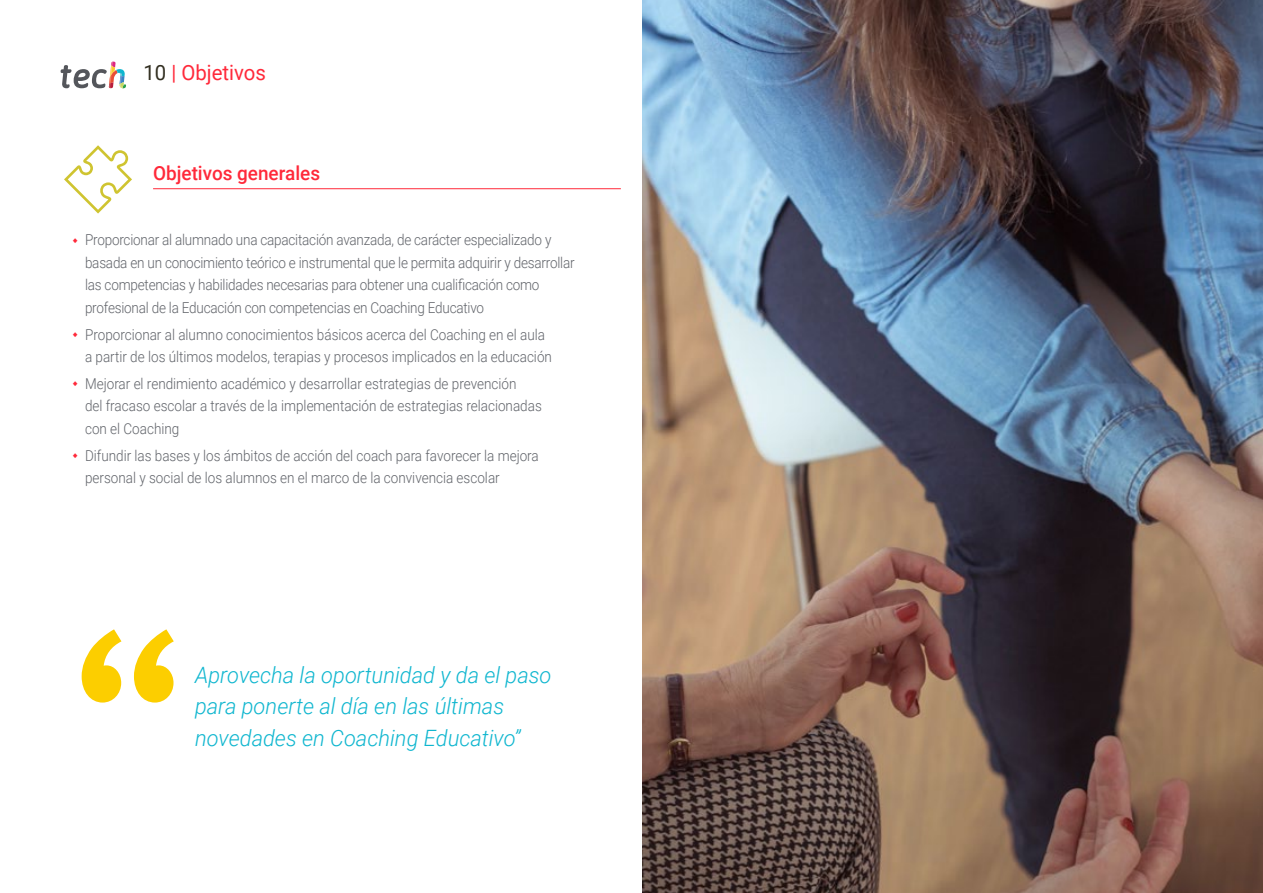
<style>
.page{position:relative;width:1263px;height:893px;background:#fff}
.page>*{position:absolute;margin:0;border:0;box-sizing:border-box;transform-origin:0 0}
.t1{font:italic 300 22.5px/31.5px "Roboto";color:#0fb6cf}
.t2{font:21px "Roboto";color:#ff293a}
.t3{font:500 19.5px "Roboto";color:#ff293a}
.t4{font:300 15px/22.5px "Roboto";color:#61646a;scale:.9 1}
.s1{color:#312e20}
</style>
<div class="page">
<hr style="left:153px;top:188px;width:468px;height:1px;background:#ff293a">
<svg style="left:64px;top:145px;width:68px;height:69px"></svg>
<svg style="left:61px;top:62px;width:65px;height:27px"></svg>
<svg style="left:82px;top:629px;width:92px;height:74px"></svg>
<img style="left:642px;top:0;width:621px;height:893px">
<h2 class="t2" style="left:144px;top:57px;width:124px"><span class="s1">10</span> | Objetivos</h2>
<h3 class="t3" style="left:153px;top:160px;width:169px">Objetivos generales</h3>
<p class="t4" style="left:85px;top:228px;width:545px">Proporcionar al alumnado una capacitación avanzada, de carácter especializado y basada en un conocimiento teórico e instrumental que le permita adquirir y desarrollar las competencias y habilidades necesarias para obtener una cualificación como profesional de la Educación con competencias en Coaching Educativo</p>
<p class="t4" style="left:85px;top:322px;width:520px">Proporcionar al alumno conocimientos básicos acerca del Coaching en el aula a partir de los últimos modelos, terapias y procesos implicados en la educación</p>
<p class="t4" style="left:85px;top:372px;width:509px">Mejorar el rendimiento académico y desarrollar estrategias de prevención<br>del fracaso escolar a través de la implementación de estrategias relacionadas con el Coaching</p>
<p class="t4" style="left:85px;top:443px;width:506px">Difundir las bases y los ámbitos de acción del coach para favorecer la mejora personal y social de los alumnos en el marco de la convivencia escolar</p>
<h1 class="t1" style="left:195px;top:658px;width:358px">Aprovecha la oportunidad y da el paso para ponerte al día en las últimas novedades en Coaching Educativo”</h1>
</div>
